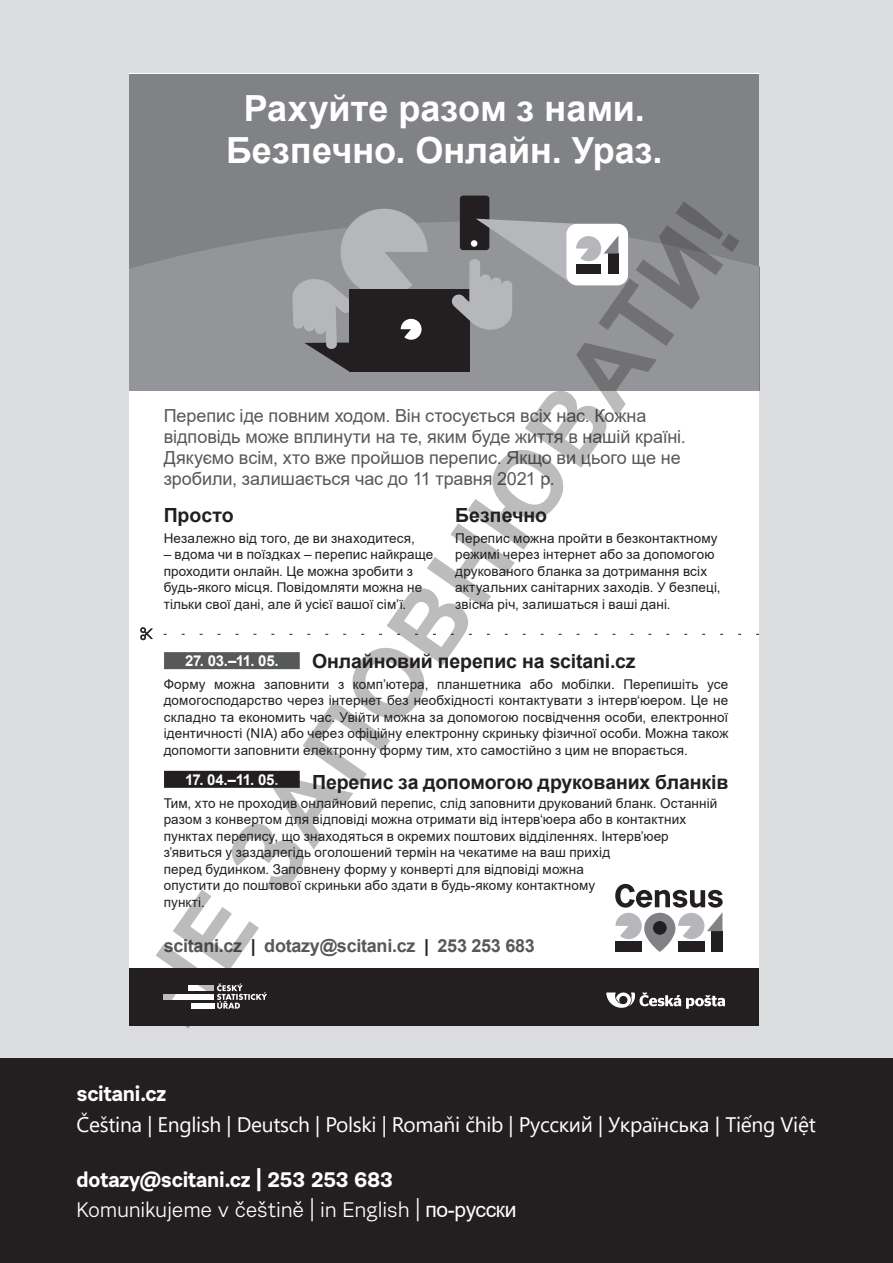
<style>
.page{position:relative;width:893px;height:1263px;background:#dcdddf}
.page>*{position:absolute;margin:0;border:0;box-sizing:border-box;transform-origin:0 0}
.t1{font:700 96px "Arial";color:#231f20}
.t2{font:700 36px "Arial";color:#fff}
.t3{font:21px "Segoe UI";letter-spacing:-.015em;color:#fff}
.t4{font:21px "Urban Grotesk Re Bo";letter-spacing:-.015em;color:#fff}
.t5{font:700 21px "Urban Grotesk Re Bo";letter-spacing:-.015em;color:#fff}
.t6{font:700 19.5px "Arial";letter-spacing:-.005em;color:#231f20}
.t7{font:18px/21px "Arial";letter-spacing:-.005em;color:#57585a}
.t8{font:700 18px "Arial";letter-spacing:-.015em;color:#57585a}
.t9{font:700 15px "Arial";letter-spacing:-.02em;color:#fff}
.t10{font:13.5px/16.5px "Arial";letter-spacing:.01em;color:#231f20}
.s1{color:#231f20}
.s2{font-family:"Arial"}
</style>
<div class="page">
<div style="left:0;top:1059px;width:893px;height:204px;background:#231f20"></div>
<div style="left:130px;top:74px;width:629px;height:952px;background:#fff"></div>
<div style="left:130px;top:74px;width:629px;height:311px;background:#808285"></div>
<svg style="left:130px;top:222px;width:629px;height:169px;background:#909295"></svg>
<div style="left:460px;top:196px;width:29px;height:54px;background:#231f20;border-radius:3px"></div>
<div style="left:350px;top:289px;width:120px;height:83px;background:#231f20"></div>
<svg style="left:292px;top:209px;width:136px;height:163px"></svg>
<div style="left:566px;top:224px;width:62px;height:61px;background:#fff;border-radius:11px"></div>
<svg style="left:451px;top:219px;width:167px;height:111px"></svg>
<div style="left:130px;top:968px;width:629px;height:58px;background:#231f20"></div>
<svg style="left:606px;top:992px;width:119px;height:17px"></svg>
<div style="left:188px;top:985px;width:26px;height:6px;background:#fff"></div>
<div style="left:164px;top:994px;width:50px;height:6px;background:#fff"></div>
<div style="left:191px;top:1003px;width:23px;height:5px;background:#fff"></div>
<svg style="left:217px;top:983px;width:50px;height:26px"></svg>
<svg style="left:164px;top:634px;width:595px;height:1px"></svg>
<svg style="left:140px;top:627px;width:13px;height:13px"></svg>
<svg style="left:615px;top:884px;width:108px;height:68px"></svg>
<div style="left:164px;top:652px;width:136px;height:17px;background:#57585a"></div>
<div style="left:164px;top:771px;width:136px;height:17px;background:#231f20"></div>
<p class="t2" style="left:244px;top:83px;width:403px">Рахуйте разом з нами.</p>
<p class="t2" style="left:226px;top:125px;width:438px">Безпечно. Онлайн. Ураз.</p>
<h1 class="t1" style="left:101px;top:976px;width:979px;rotate:-55deg">НЕ ЗАПОВНЮВАТИ!</h1>
<p class="t7" style="left:164px;top:405px;width:524px">Перепис іде повним ходом. Він стосується всіх нас. Кожна відповідь може вплинути на те, яким буде життя в нашій країні.<br>Дякуємо всім, хто вже пройшов перепис. Якщо ви цього ще не зробили, залишається час до 11 травня 2021 р.</p>
<p class="t6" style="left:164px;top:501px;width:72px">Просто</p>
<p class="t10" style="left:164px;top:529px;width:253px">Незалежно від того, де ви знаходитеся,</p>
<p class="t10" style="left:164px;top:546px;width:271px">– вдома чи в поїздках – перепис найкраще проходити онлайн. Це можна зробити з будь-якого місця. Повідомляти можна не тільки свої дані, але й усієї вашої сім’ї.</p>
<p class="t6" style="left:455px;top:501px;width:93px">Безпечно</p>
<p class="t10" style="left:455px;top:529px;width:267px">Перепис можна пройти в безконтактному режимі через інтернет або за допомогою друкованого бланка за дотримання всіх актуальних санітарних заходів. У безпеці, звісна річ, залишаться і ваші дані.</p>
<p class="t9" style="left:185px;top:650px;width:95px">27. 03.–11. 05.</p>
<p class="t6" style="left:312px;top:647px;width:325px">Онлайновий перепис на scitani.cz</p>
<p class="t10" style="left:164px;top:675px;width:566px;text-align:justify">Форму можна заповнити з комп’ютера, планшетника або мобілки. Перепишіть усе домогосподарство через інтернет без необхідності контактувати з інтерв‘юером. Це не складно та економить час. Увійти можна за допомогою посвідчення особи, електронної ідентичності (NIA) або через офіційну електронну скриньку фізичної особи. Можна також допомогти заповнити електронну форму тим, хто самостійно з цим не впорається.</p>
<p class="t9" style="left:185px;top:769px;width:95px">17. 04.–11. 05.</p>
<p class="t6" style="left:312px;top:768px;width:418px">Перепис за допомогою друкованих бланків</p>
<p class="t10" style="left:164px;top:795px;width:555px">Тим, хто не проходив онлайновий перепис, слід заповнити друкований бланк. Останній разом з конвертом для відповіді можна отримати від інтерв‘юера або в контактних пунктах перепису, що знаходяться в окремих поштових відділеннях. Інтерв’юер з’явиться у заздалегідь оголошений термін на чекатиме на ваш прихід<br>перед будинком. Заповнену форму у конверті для відповіді можна<br>опустити до поштової скриньки або здати в будь-якому контактному<br>пункті.</p>
<p class="t8" style="left:164px;top:933px;width:373px">scitani.cz <span class="s1">|</span> dotazy@scitani.cz <span class="s1">|</span> 253 253 683</p>
<p class="t5" style="left:77px;top:1080px;width:91px">scitani.cz</p>
<p class="t3" style="left:77px;top:1104px;width:741px">Čeština | English | Deutsch | Polski | Romaňi čhib | Pусский | Українська <span class="s2">|</span> Tiếng Việt</p>
<p class="t5" style="left:77px;top:1166px;width:318px">dotazy@scitani.cz | 253 253 683</p>
<p class="t4" style="left:77px;top:1197px;width:442px">Komunikujeme v češtině | in English | <span class="s2">по-русски</span></p>
</div>
